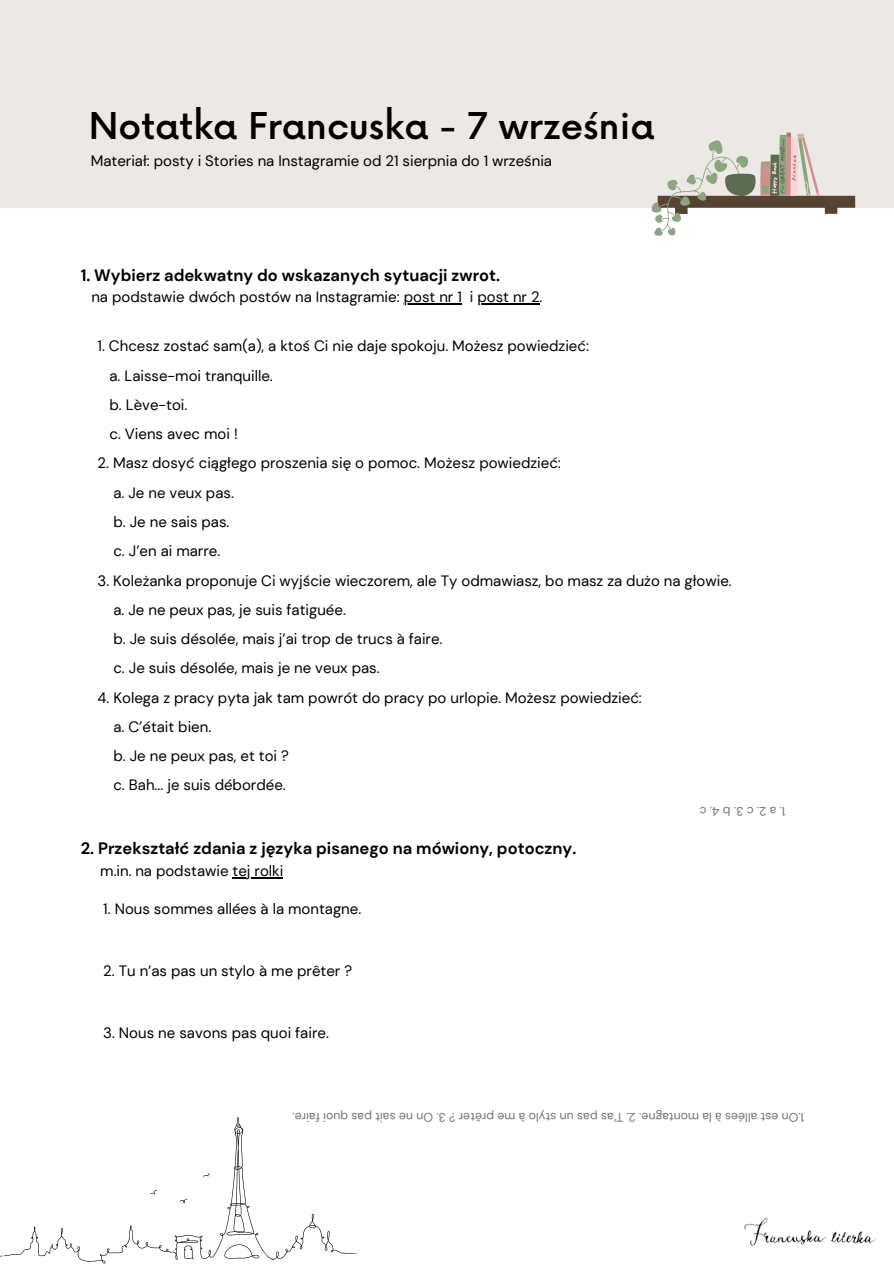
<style>
.page{position:relative;width:894px;height:1264px;background:#fff}
.page>*{position:absolute;margin:0;border:0;box-sizing:border-box;transform-origin:0 0}
.t1{font:500 36px "Now";color:#000}
.t2{font:700 16.5px "DM Sans";color:#000}
.t3{font:15px/29.2px "DM Sans";color:#000}
.t4{font:12.3px "DM Sans";color:#737373}
</style>
<div class="page">
<div style="left:0;top:0;width:893px;height:208px;background:#ebe8e5"></div>
<img style="left:744px;top:1218px;width:132px;height:28px">
<svg style="left:651px;top:132px;width:203px;height:104px"></svg>
<svg style="left:0;top:1117px;width:357px;height:146px"></svg>
<hr style="left:403px;top:303px;width:59px;height:2px;background:#000">
<hr style="left:477px;top:303px;width:62px;height:2px;background:#000">
<hr style="left:232px;top:877px;width:51px;height:1px;background:#000">
<h2 class="t1" style="left:89px;top:107px;width:567px">Notatka Francuska - 7 września</h2>
<h2 class="t3" style="left:91px;top:146px;width:462px">Materiał: posty i Stories na Instagramie od 21 sierpnia do 1 września</h2>
<p class="t2" style="left:81px;top:265px;width:421px">1. Wybierz adekwatny do wskazanych sytuacji zwrot.</p>
<p class="t3" style="left:91px;top:283px;width:452px">na podstawie dwóch postów na Instagramie: post nr 1 i post nr 2.</p>
<h2 class="t3" style="left:109px;top:332px;width:481px;text-indent:-12px">1. Chcesz zostać sam(a), a ktoś Ci nie daje spokoju. Możesz powiedzieć: a. Laisse-moi tranquille.<br>b. Lève-toi.<br>c. Viens avec moi !</h2>
<h2 class="t3" style="left:113px;top:449px;width:449px;text-indent:-16px">2. Masz dosyć ciągłego proszenia się o pomoc. Możesz powiedzieć: a. Je ne veux pas.<br>b. Je ne sais pas.<br>c. J’en ai marre.</h2>
<h2 class="t3" style="left:113px;top:566px;width:619px;text-indent:-16px">3. Koleżanka proponuje Ci wyjście wieczorem, ale Ty odmawiasz, bo masz za dużo na głowie. a. Je ne peux pas, je suis fatiguée.<br>b. Je suis désolée, mais j’ai trop de trucs à faire.<br>c. Je suis désolée, mais je ne veux pas.</h2>
<h2 class="t3" style="left:113px;top:683px;width:530px;text-indent:-16px">4. Kolega z pracy pyta jak tam powrót do pracy po urlopie. Możesz powiedzieć: a. C’était bien.<br>b. Je ne peux pas, et toi ?<br>c. Bah... je suis débordée.</h2>
<h2 class="t2" style="left:81px;top:838px;width:497px">2. Przekształć zdania z języka pisanego na mówiony, potoczny.</h2>
<h2 class="t3" style="left:100px;top:856px;width:184px">m.in. na podstawie tej rolki</h2>
<p class="t3" style="left:103px;top:894px;width:259px">1. Nous sommes allées à la montagne.</p>
<p class="t3" style="left:103px;top:956px;width:250px">2. Tu n’as pas un stylo à me prêter ?</p>
<p class="t3" style="left:103px;top:1018px;width:227px">3. Nous ne savons pas quoi faire.</p>
<p class="t4" style="left:785px;top:819px;width:88px;rotate:-180deg">a. 1 c. 2 b. 3 4 c.</p>
<p class="t4" style="left:804px;top:1125px;width:513px;rotate:-180deg">O. 1 n tse seé l l a à a l m sa ’ T. 2. engatno p sa nu o l yts à m e p retêr ? O. 3 n en t i as p sa q . er i a f i ou</p>
</div>
